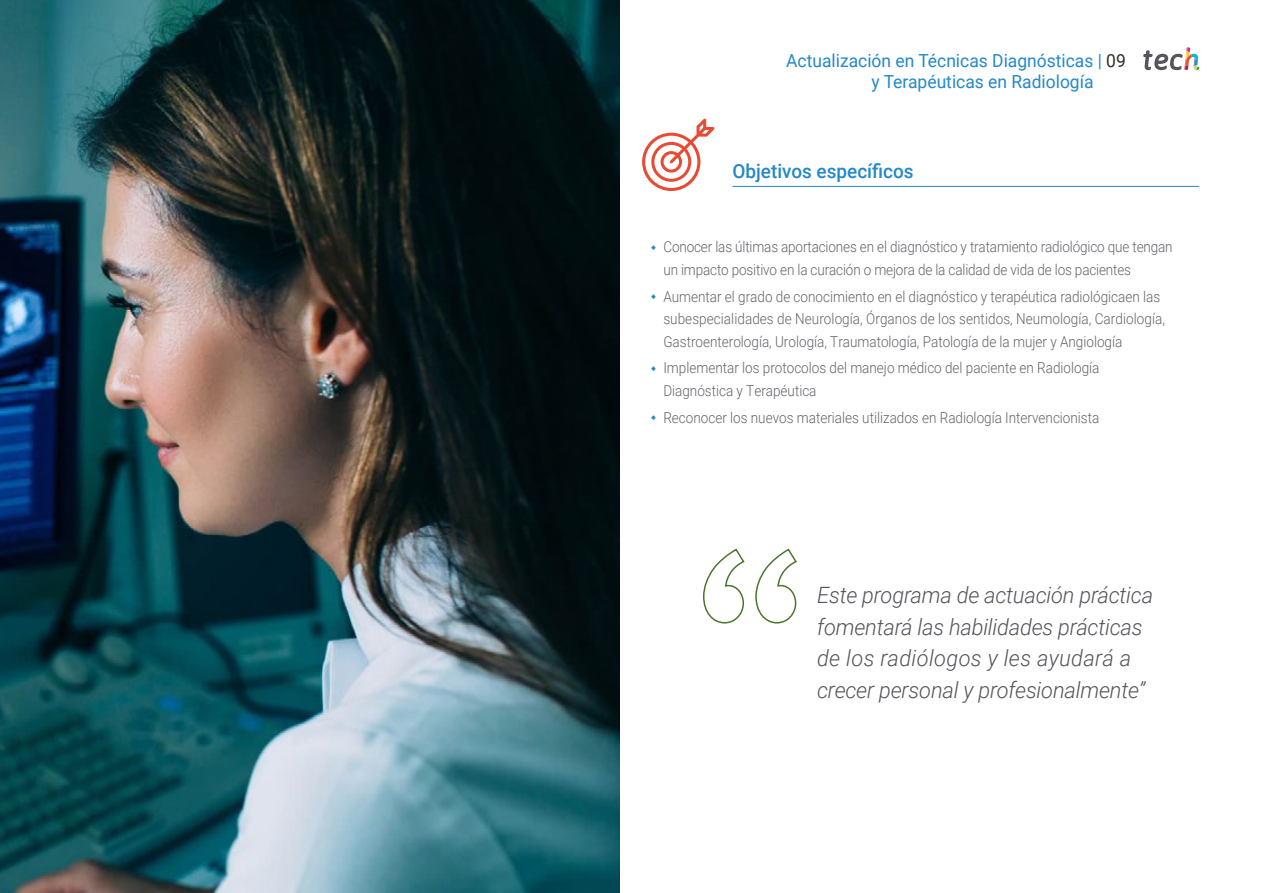
<style>
.page{position:relative;width:1263px;height:893px;background:#fff}
.page>*{position:absolute;margin:0;border:0;box-sizing:border-box;transform-origin:0 0}
.t1{font:italic 300 22.5px/31.5px "Roboto";letter-spacing:-.01em;color:#52555b}
.t2{font:500 19.5px "Roboto";color:#2488c9}
.t3{font:18px/21.1px "Roboto";color:#2488c9}
.t4{font:300 15px/22.5px "Roboto";color:#61646a;scale:.9 1}
.s1{color:#312e20}
</style>
<div class="page">
<svg style="left:703px;top:548px;width:94px;height:76px"></svg>
<svg style="left:1143px;top:47px;width:56px;height:24px"></svg>
<img style="left:0;top:0;width:620px;height:893px">
<hr style="left:732px;top:186px;width:467px;height:1px;background:#2488c9">
<svg style="left:642px;top:119px;width:72px;height:72px"></svg>
<p class="t3" style="left:871px;top:49px;width:256px;text-indent:-85px">Actualización en Técnicas Diagnósticas | <span class="s1">09 </span>y Terapéuticas en Radiología</p>
<h2 class="t2" style="left:732px;top:157px;width:183px">Objetivos específicos</h2>
<p class="t4" style="left:663px;top:235px;width:567px">Conocer las últimas aportaciones en el diagnóstico y tratamiento radiológico que tengan un impacto positivo en la curación o mejora de la calidad de vida de los pacientes</p>
<p class="t4" style="left:663px;top:285px;width:559px">Aumentar el grado de conocimiento en el diagnóstico y terapéutica radiológicaen las subespecialidades de Neurología, Órganos de los sentidos, Neumología, Cardiología,<br>Gastroenterología, Urología, Traumatología, Patología de la mujer y Angiología</p>
<p class="t4" style="left:663px;top:356px;width:486px">Implementar los protocolos del manejo médico del paciente en Radiología<br>Diagnóstica y Terapéutica</p>
<p class="t4" style="left:663px;top:406px;width:486px">Reconocer los nuevos materiales utilizados en Radiología Intervencionista</p>
<h1 class="t1" style="left:817px;top:578px;width:337px">Este programa de actuación práctica fomentará las habilidades prácticas de los radiólogos y les ayudará a crecer personal y profesionalmente”</h1>
</div>
